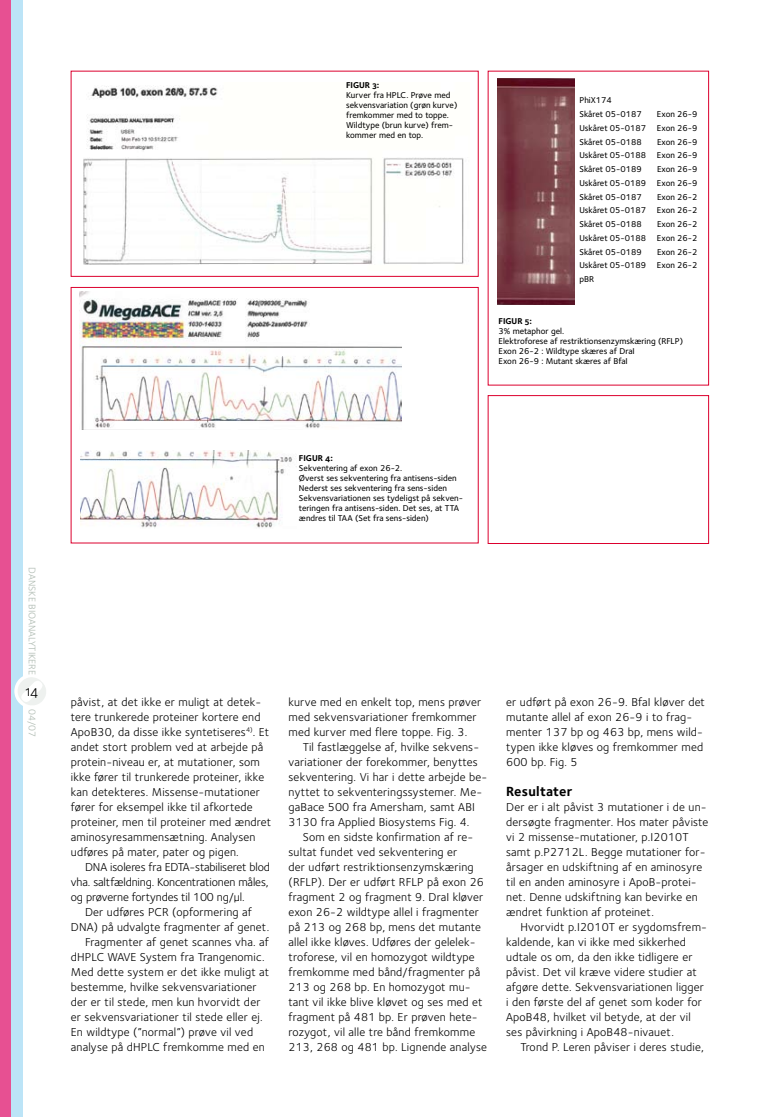
<style>
.page{position:relative;width:762px;height:1117px;background:#fff}
.page>*{position:absolute;margin:0;border:0;box-sizing:border-box;transform-origin:0 0}
.t1{font:15px "Foundry Sterling Book Expert";color:#000}
.t2{font:13.75px "Foundry Sterling Bold OSF";letter-spacing:.015em;color:#000}
.t3{font:11.88px/15px "Foundry Sterling";letter-spacing:.015em;color:#000}
.t4{font:11.88px "Foundry Sterling";letter-spacing:-.01em;color:#000}
.t5{font:10px "Foundry Sterling";color:#aebab1}
.t6{font:500 8.75px/13.8px "Foundry Sterling";color:#000}
.t7{font:8.75px "Foundry Sterling Bold OSF";color:#000}
</style>
<div class="page">
<div style="left:0;top:0;width:12px;height:1116px;background:#e75092"></div>
<div style="left:12px;top:0;width:11px;height:1116px;background:#bce4f7"></div>
<img style="left:84px;top:86px;width:380px;height:179px">
<div style="left:71px;top:287px;width:407px;height:256px;border:1px solid #dc002e"></div>
<img style="left:80px;top:292px;width:322px;height:137px">
<img style="left:81px;top:450px;width:212px;height:78px">
<img style="left:497px;top:79px;width:78px;height:225px">
<div style="left:488px;top:395px;width:221px;height:148px;border:1px solid #dc002e"></div>
<img style="left:15px;top:676px;width:31px;height:30px">
<p class="t7" style="left:346px;top:80px;width:11px">Figur</p>
<p class="t7" style="left:372px;top:80px;width:8px">3:</p>
<p class="t6" style="left:346px;top:90px;width:113px;line-height:10px">Kurver fra H PLC. Prøve med sekvensvariation (grøn kurve) fremkommer med to toppe.<br>Wildtype (brun kurve) frem&shy;kommer med en top.</p>
<p class="t6" style="left:579px;top:93px;width:120px">PhiX174<br>Skåret 05-0187 Exon 26-9<br>Uskåret 05-0187 Exon 26-9<br>Skåret 05-0188 Exon 26-9<br>Uskåret 05-0188 Exon 26-9<br>Skåret 05-0189 Exon 26-9<br>Uskåret 05-0189 Exon 26-9<br>Skåret 05-0187 Exon 26-2<br>Uskåret 05-0187 Exon 26-2<br>Skåret 05-0188 Exon 26-2<br>Uskåret 05-0188 Exon 26-2<br>Skåret 05-0189 Exon 26-2<br>Uskåret 05-0189 Exon 26-2 pBR</p>
<p class="t7" style="left:498px;top:316px;width:11px">Figur</p>
<p class="t7" style="left:525px;top:316px;width:9px">5:</p>
<p class="t6" style="left:498px;top:326px;width:186px;line-height:10px">3% metaphor gel.<br>Elektroforese af restriktionsenzymskæring (RFL P)<br>Exon 26-2 : Wildtype skæres af DraI<br>Exon 26-9 : Mutant skæres af BfaI</p>
<p class="t5" style="left:38px;top:567px;width:108px;rotate:90deg">DANSKE BIOANALYTIKERE</p>
<p class="t5" style="left:38px;top:709px;width:30px;rotate:90deg">04/07</p>
<p class="t1" style="left:26px;top:682px;width:13px">14</p>
<p class="t7" style="left:299px;top:453px;width:11px">Figur</p>
<p class="t7" style="left:325px;top:453px;width:9px">4:</p>
<p class="t6" style="left:299px;top:463px;width:166px;line-height:10px">Sekventering af exon 26-2.<br>Øverst ses sekventering fra antisens-siden Nederst ses sekventering fra sens-siden Sekvensvariationen ses tydeligst på sekven&shy;teringen fra antisens-siden. Det ses, at TTA ændres til TAA (Set fra sens-siden)</p>
<p class="t3" style="left:71px;top:693px;width:202px">påvist, at det ikke er muligt at detek&shy;tere trunkerede proteiner kortere end ApoB30, da disse ikke syntetiseres<sup>4)</sup>. Et andet stort problem ved at arbejde på protein-niveau er, at mutationer, som ikke fører til trunkerede proteiner, ikke kan detekteres. Missense-mutationer fører for eksempel ikke til afkortede proteiner, men til proteiner med ændret aminosyresammensætning. Analysen udføres på mater, pater og pigen.</p>
<p class="t4" style="left:85px;top:859px;width:186px">DNA isoleres fra EDTA-stabiliseret blod</p>
<p class="t4" style="left:71px;top:874px;width:199px">vha. saltfældning. Koncentrationen måles,</p>
<p class="t4" style="left:71px;top:889px;width:175px">og prøverne fortyndes til 100 ng/µl.</p>
<p class="t3" style="left:85px;top:903px;width:168px">Der udføres PCR (opformering af</p>
<p class="t3" style="left:71px;top:918px;width:200px">DNA) på udvalgte fragmenter af genet.</p>
<p class="t3" style="left:85px;top:933px;width:185px">Fragmenter af genet scannes vha. af</p>
<p class="t3" style="left:71px;top:948px;width:195px">dHPLC WAVE System fra Trangenomic.</p>
<p class="t3" style="left:71px;top:963px;width:200px">Med dette system er det ikke muligt at</p>
<p class="t3" style="left:71px;top:978px;width:187px">bestemme, hvilke sekvensvariationer</p>
<p class="t3" style="left:71px;top:993px;width:191px">der er til stede, men kun hvorvidt der</p>
<p class="t3" style="left:71px;top:1008px;width:193px">er sekvensvariationer til stede eller ej.</p>
<p class="t3" style="left:71px;top:1023px;width:184px">En wildtype (”normal”) prøve vil ved</p>
<p class="t3" style="left:71px;top:1038px;width:195px">analyse på dHPLC fremkomme med en</p>
<p class="t3" style="left:288px;top:693px;width:194px">kurve med en enkelt top, mens prøver med sekvensvariationer fremkommer med kurver med flere toppe. Fig. 3.</p>
<p class="t3" style="left:288px;top:738px;width:200px;text-indent:14px">Til fastlæggelse af, hvilke sekvens&shy;variationer der forekommer, benyttes sekventering. Vi har i dette arbejde be&shy;nyttet to sekventeringssystemer. Me&shy;gaBace 500 fra Amersham, samt ABI 3130 fra Applied Biosystems Fig. 4.</p>
<p class="t3" style="left:288px;top:828px;width:200px;text-indent:14px">Som en sidste konfirmation af re&shy;sultat fundet ved sekventering er<br>der udført restriktionsenzymskæring (RFLP). Der er udført RFLP på exon 26 fragment 2 og fragment 9. DraI kløver exon 26-2 wildtype allel i fragmenter på 213 og 268 bp, mens det mutante allel ikke kløves. Udføres der gelelek&shy;troforese, vil en homozygot wildtype fremkomme med bånd/fragmenter på 213 og 268 bp. En homozygot mu&shy;tant vil ikke blive kløvet og ses med et fragment på 481 bp. Er prøven hete&shy;rozygot, vil alle tre bånd fremkomme 213, 268 og 481 bp. Lignende analyse</p>
<p class="t3" style="left:506px;top:693px;width:200px">er udført på exon 26-9. BfaI kløver det mutante allel af exon 26-9 i to frag&shy;menter 137 bp og 463 bp, mens wild&shy;typen ikke kløves og fremkommer med<br>600 bp. Fig. 5</p>
<p class="t2" style="left:506px;top:782px;width:68px">Resultater</p>
<p class="t3" style="left:506px;top:798px;width:204px">Der er i alt påvist 3 mutationer i de un&shy;dersøgte fragmenter. Hos mater påviste vi 2 missense-mutationer, p.I 2010T samt p.P2712L. Begge mutationer for&shy;årsager en udskiftning af en aminosyre til en anden aminosyre i ApoB-protei&shy;net. Denne udskiftning kan bevirke en ændret funktion af proteinet.</p>
<p class="t3" style="left:506px;top:918px;width:202px;text-indent:14px">Hvorvidt p.I 2010T er sygdomsfrem&shy;kaldende, kan vi ikke med sikkerhed udtale os om, da den ikke tidligere er påvist. Det vil kræve videre studier at afgøre dette. Sekvensvariationen ligger i den første del af genet som koder for ApoB48, hvilket vil betyde, at der vil ses påvirkning i ApoB48-nivauet.</p>
<p class="t3" style="left:520px;top:1038px;width:185px">Trond P. Leren påviser i deres studie,</p>
</div>
